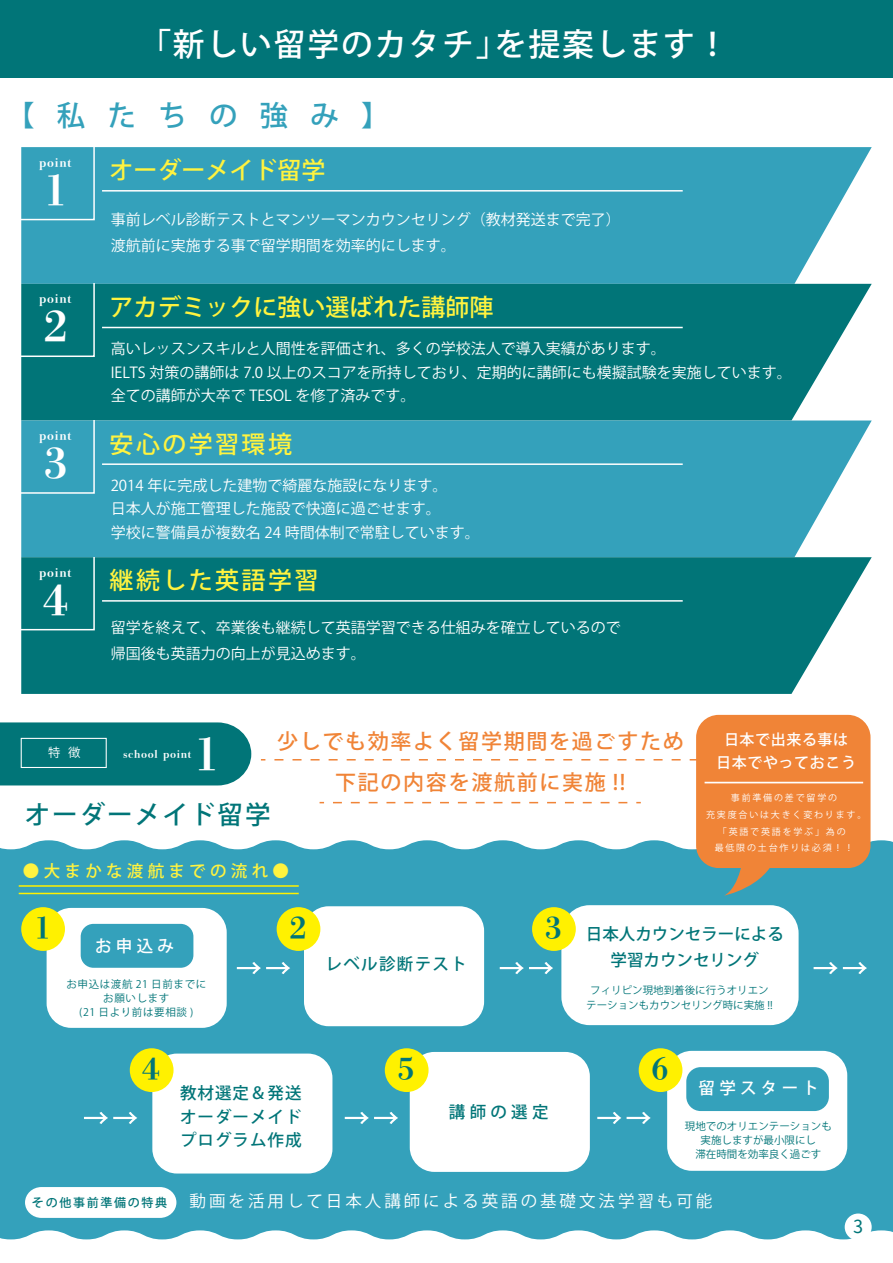
<style>
.page{position:relative;width:893px;height:1263px;background:#fff}
.page>*{position:absolute;margin:0;border:0;box-sizing:border-box;transform-origin:0 0}
.t1{font:800 44.7px "DNP Shuei 4 go B Std";color:#fff}
.t2{font:800 42px "DNP Shuei 4 go B Std";color:#fff}
.t3{font:500 31.8px "Koz Go Pr 6 N";letter-spacing:.06em;color:#fff}
.t4{font:800 29.85px "DNP Shuei 4 go B Std";color:#017578}
.t5{font:500 28.5px "Koz Go Pr 6 N";letter-spacing:.78em;color:#34a1bb}
.t6{font:500 25.5px "Koz Go Pr 6 N";letter-spacing:.08em;color:#017578}
.t7{font:500 24px "Koz Go Pr 6 N";color:#fff33f}
.t8{font:500 24px "Koz Go Pr 6 N";letter-spacing:.1em;color:#fff33f}
.t9{font:500 21px/41.5px "Koz Go Pr 6 N";letter-spacing:.08em;color:#f08437;text-align:center}
.t10{font:18px "Honoka Antique Maru";color:#017578}
.t11{font:16.5px "Koz Go Pr 6 N";letter-spacing:.18em;color:#fff}
.t12{font:500 16.5px/23.4px "Koz Go Pr 6 N";letter-spacing:.06em;color:#017578;text-align:justify}
.t13{font:500 16.5px "Koz Go Pr 6 N";color:#017578}
.t14{font:500 16.5px "Koz Go Pr 6 N";letter-spacing:.26em;color:#fff33f}
.t15{font:500 16.5px "Koz Go Pr 6 N";letter-spacing:.26em;color:#fff}
.t16{font:500 16.5px "Koz Go Pr 6 N";letter-spacing:.08em;color:#017578}
.t17{font:15px/23.2px "Koz Go Pr 6 N";color:#fff}
.t18{font:500 15px/23px "Koz Go Pr 6 N";letter-spacing:.04em;color:#fff;text-align:center}
.t19{font:12.3px "Koz Go Pr 6 N";color:#fff}
.t20{font:800 12px "DNP Shuei 4 go B Std";letter-spacing:.06em;color:#fff}
.t21{font:500 12px "Koz Go Pr 6 N";letter-spacing:.14em;color:#017578}
.t22{font:10.5px/14.4px "Koz Go Pr 6 N";color:#017578;text-align:center}
.t23{font:10.5px/14.4px "Koz Go Pr 6 N";letter-spacing:.06em;color:#017578;text-align:center}
.t24{font:800 10.5px "DNP Shuei 4 go B Std";letter-spacing:.06em;color:#fff}
.t25{font:9px "Koz Go Pr 6 N";letter-spacing:.2em;color:#fff}
</style>
<div class="page">
<div style="left:21px;top:147px;width:851px;height:137px;background:#34a1bb"></div>
<svg style="left:21px;top:147px;width:74px;height:73px;background:#3ca4bd"></svg>
<div style="left:21px;top:284px;width:851px;height:136px;background:#017578"></div>
<div style="left:21px;top:284px;width:74px;height:73px;background:#017578"></div>
<div style="left:21px;top:420px;width:851px;height:137px;background:#34a1bb"></div>
<svg style="left:21px;top:420px;width:74px;height:74px;background:#3da5bd"></svg>
<div style="left:21px;top:557px;width:851px;height:137px;background:#017578"></div>
<svg style="left:21px;top:557px;width:74px;height:73px;background:#0b7a7d"></svg>
<hr style="left:102px;top:190px;width:581px;height:2px;background:#fff">
<hr style="left:102px;top:327px;width:581px;height:1px;background:#fff">
<hr style="left:102px;top:463px;width:581px;height:2px;background:#fff">
<hr style="left:102px;top:600px;width:581px;height:2px;background:#fff">
<div style="left:0;top:0;width:893px;height:78px;background:#017578"></div>
<div style="left:0;top:722px;width:251px;height:63px;background:#017578"></div>
<div style="left:21px;top:738px;width:86px;height:30px;border:1px solid #fff"></div>
<svg style="left:274px;top:759px;width:422px;height:1px"></svg>
<svg style="left:333px;top:802px;width:308px;height:1px"></svg>
<div style="left:0;top:840px;width:893px;height:399px;background:#34a1bb"></div>
<div style="left:47px;top:908px;width:180px;height:120px;background:#fff;border-radius:25px"></div>
<div style="left:561px;top:905px;width:238px;height:120px;background:#fff;border-radius:28px"></div>
<div style="left:304px;top:906px;width:180px;height:120px;background:#fff;border-radius:25px"></div>
<div style="left:152px;top:1053px;width:180px;height:120px;background:#fff;border-radius:25px"></div>
<div style="left:667px;top:1051px;width:180px;height:120px;background:#fff;border-radius:25px"></div>
<div style="left:410px;top:1052px;width:180px;height:120px;background:#fff;border-radius:25px"></div>
<div style="left:21px;top:907px;width:44px;height:44px;background:#fff100;border-radius:50%"></div>
<div style="left:277px;top:907px;width:43px;height:44px;background:#fff100;border-radius:50%"></div>
<div style="left:532px;top:907px;width:44px;height:44px;background:#fff100;border-radius:50%"></div>
<div style="left:130px;top:1048px;width:44px;height:44px;background:#fff100;border-radius:50%"></div>
<div style="left:639px;top:1048px;width:43px;height:44px;background:#fff100;border-radius:50%"></div>
<div style="left:385px;top:1048px;width:44px;height:44px;background:#fff100;border-radius:50%"></div>
<svg style="left:237px;top:962px;width:53px;height:12px"></svg>
<svg style="left:345px;top:1112px;width:53px;height:12px"></svg>
<svg style="left:84px;top:1112px;width:53px;height:12px"></svg>
<svg style="left:597px;top:1112px;width:24px;height:12px"></svg>
<svg style="left:627px;top:1112px;width:24px;height:12px"></svg>
<svg style="left:500px;top:962px;width:53px;height:12px"></svg>
<svg style="left:814px;top:962px;width:53px;height:12px"></svg>
<svg style="left:25px;top:1187px;width:151px;height:31px"></svg>
<div style="left:696px;top:715px;width:174px;height:153px;background:#f08437;border-radius:23px"></div>
<svg style="left:724px;top:868px;width:52px;height:27px"></svg>
<hr style="left:705px;top:782px;width:158px;height:1px;background:#fff">
<hr style="left:19px;top:885px;width:280px;height:2px;background:#fff100">
<hr style="left:19px;top:893px;width:280px;height:1px;background:#fff100">
<div style="left:81px;top:924px;width:112px;height:44px;background:#34a1bb;border-radius:13px"></div>
<div style="left:686px;top:1067px;width:143px;height:44px;background:#34a1bb;border-radius:14px"></div>
<div style="left:845px;top:1213px;width:27px;height:27px;background:#fff;border-radius:50%"></div>
<h3 class="t3" style="left:139px;top:27px;width:591px">「新しい留学のカタチ」を提案します！</h3>
<h3 class="t5" style="left:6px;top:99px;width:385px">【私たちの強み】</h3>
<h3 class="t7" style="left:110px;top:157px;width:217px">オーダーメイド留学</h3>
<p class="t20" style="left:39px;top:154px;width:34px">point</p>
<h2 class="t2" style="left:43px;top:160px;width:26px">1</h2>
<p class="t20" style="left:39px;top:290px;width:34px">point</p>
<h2 class="t2" style="left:43px;top:297px;width:26px">2</h2>
<p class="t20" style="left:39px;top:427px;width:34px">point</p>
<h2 class="t2" style="left:43px;top:433px;width:26px">3</h2>
<p class="t20" style="left:39px;top:564px;width:34px">point</p>
<h2 class="t2" style="left:43px;top:570px;width:26px">4</h2>
<p class="t17" style="left:111px;top:207px;width:512px;line-height:26.2px">事前レベル診断テストとマンツーマンカウンセリング（教材発送まで完了）渡航前に実施する事で留学期間を効率的にします。</p>
<h3 class="t7" style="left:110px;top:293px;width:386px">アカデミックに強い選ばれた講師陣</h3>
<p class="t17" style="left:111px;top:338px;width:683px">高いレッスンスキルと人間性を評価され、多くの学校法人で導入実績があります。<br>IELTS 対策の講師は 7.0 以上のスコアを所持しており、定期的に講師にも模擬試験を実施しています。全ての講師が大卒で TESOL を修了済みです。</p>
<h3 class="t8" style="left:110px;top:430px;width:184px">安心の学習環境</h3>
<p class="t17" style="left:111px;top:474px;width:371px">2014 年に完成した建物で綺麗な施設になります。<br>日本人が施工管理した施設で快適に過ごせます。<br>学校に警備員が複数名 24 時間体制で常駐しています。</p>
<h3 class="t8" style="left:110px;top:567px;width:210px">継続した英語学習</h3>
<p class="t17" style="left:111px;top:615px;width:512px;line-height:26.2px">留学を終えて、卒業後も継続して英語学習できる仕組みを確立しているので帰国後も英語力の向上が見込めます。</p>
<h1 class="t1" style="left:194px;top:722px;width:28px">1</h1>
<h3 class="t6" style="left:25px;top:800px;width:247px">オーダーメイド留学</h3>
<p class="t19" style="left:48px;top:745px;width:34px">特 徴</p>
<p class="t24" style="left:123px;top:747px;width:70px">school point</p>
<h3 class="t9" style="left:277px;top:721px;width:408px">少しでも効率よく留学期間を過ごすため下記の内容を渡航前に実施 !!</h3>
<p class="t14" style="left:23px;top:861px;width:267px">●大まかな渡航までの流れ●</p>
<p class="t18" style="left:716px;top:729px;width:141px">日本で出来る事は日本でやっておこう</p>
<p class="t25" style="left:731px;top:793px;width:108px">事前準備の差で留学の</p>
<p class="t25" style="left:706px;top:810px;width:162px">充実度合いは大きく変わります。</p>
<p class="t25" style="left:718px;top:826px;width:129px">「英語で英語を学ぶ」為の</p>
<p class="t25" style="left:715px;top:843px;width:140px">最低限の土台作りは必須！！</p>
<h3 class="t4" style="left:34px;top:907px;width:19px">1</h3>
<h3 class="t4" style="left:289px;top:907px;width:19px">2</h3>
<h3 class="t4" style="left:544px;top:907px;width:19px">3</h3>
<p class="t13" style="left:586px;top:925px;width:199px">日本人カウンセラーによる</p>
<p class="t15" style="left:95px;top:936px;width:80px">お申込み</p>
<p class="t16" style="left:326px;top:955px;width:143px">レベル診断テスト</p>
<p class="t13" style="left:611px;top:951px;width:150px">学習カウンセリング</p>
<p class="t23" style="left:66px;top:977px;width:141px">お申込は渡航 21 日前までにお願いします<br>(21 日より前は要相談 )</p>
<p class="t22" style="left:586px;top:983px;width:188px">フィリピン現地到着後に行うオリエンテーションもカウンセリング時に実施 !!</p>
<h3 class="t4" style="left:142px;top:1048px;width:19px">4</h3>
<h3 class="t4" style="left:397px;top:1048px;width:19px">5</h3>
<h3 class="t4" style="left:651px;top:1048px;width:19px">6</h3>
<p class="t12" style="left:180px;top:1082px;width:123px">教材選定＆発送オーダーメイドプログラム作成</p>
<p class="t12" style="left:449px;top:1100px;width:101px">講師の選定</p>
<p class="t15" style="left:698px;top:1079px;width:122px">留学スタート</p>
<p class="t22" style="left:685px;top:1119px;width:148px">現地でのオリエンテーションも実施しますが最小限にし<br>滞在時間を効率良く過ごす</p>
<p class="t21" style="left:32px;top:1196px;width:137px">その他事前準備の特典</p>
<p class="t11" style="left:190px;top:1191px;width:524px">動画を活用して日本人講師による英語の基礎文法学習も可能</p>
<p class="t10" style="left:853px;top:1213px;width:11px">3</p>
</div>
